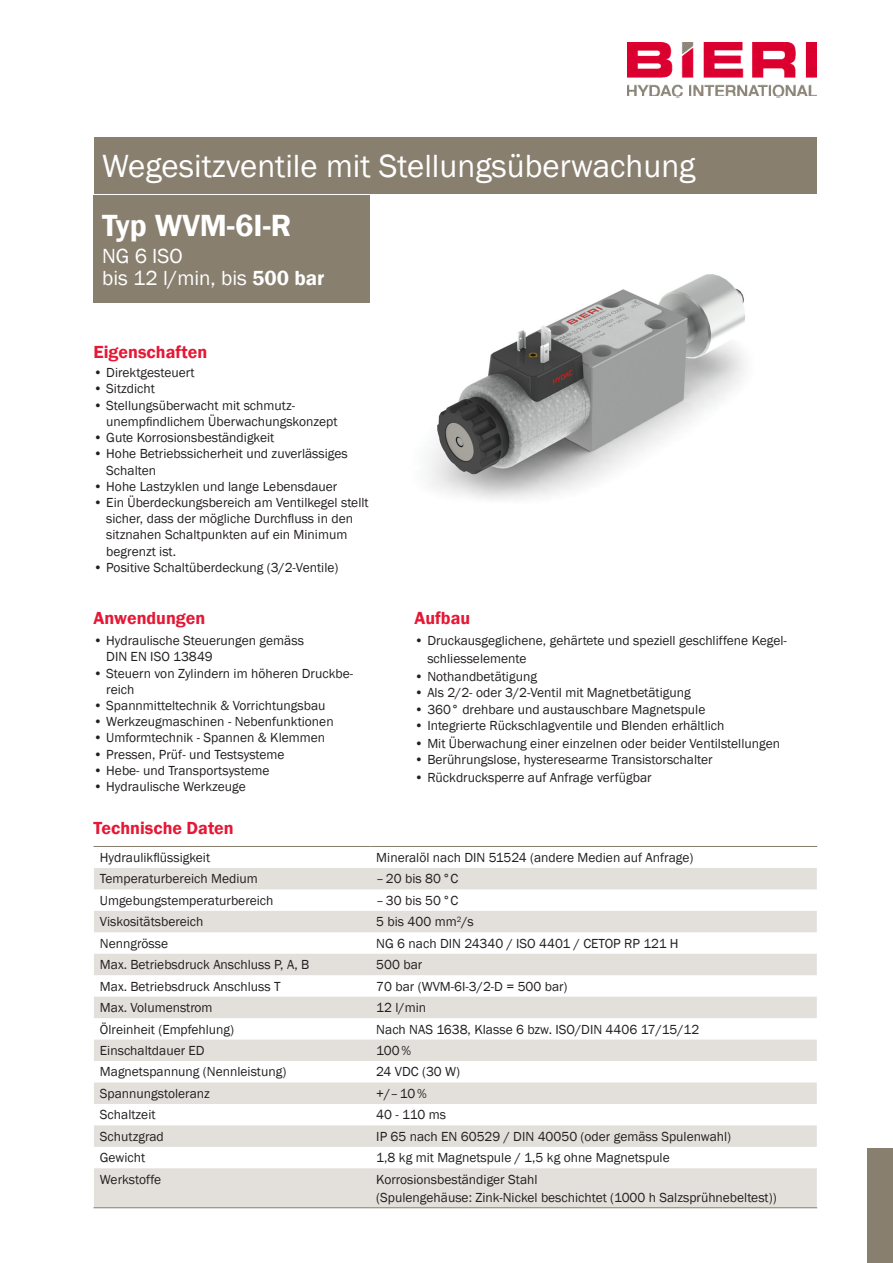
<style>
.page{position:relative;width:893px;height:1263px;background:#fff}
.page>*{position:absolute;margin:0;border:0;box-sizing:border-box;transform-origin:0 0}
._01_Titelseite_Titel_1{font:33px "Franklin Gothic";color:#fff}
._02_Titelseite_Untertitel_1{font:600 31.5px "Franklin Gothic";color:#fff}
._03_Titelseite_Untertitel_2{font:21px "Franklin Gothic";color:#fff}
._04_Titel_rot{font:600 18px "Franklin Gothic";color:#e51836}
._07_Grundtext{font:13.5px/16.2px "Franklin Gothic";color:#231f20}
.s1{font-weight:600}
</style>
<div class="page">
<img style="left:627px;top:43px;width:189px;height:55px">
<div style="left:867px;top:1148px;width:26px;height:115px;background:#887f6f"></div>
<div style="left:94px;top:137px;width:722px;height:56px;background:#887f6f"></div>
<div style="left:94px;top:195px;width:276px;height:108px;background:#887f6f"></div>
<img style="left:428px;top:274px;width:317px;height:226px">
<svg style="left:94px;top:868px;width:723px;height:339px;fill:#e3e0db"></svg>
<hr style="left:94px;top:846px;width:276px;height:1px;background:#887f6f">
<hr style="left:370px;top:846px;width:447px;height:1px;background:#887f6f">
<hr style="left:94px;top:1207px;width:276px;height:1px;background:#887f6f">
<hr style="left:370px;top:1207px;width:447px;height:1px;background:#887f6f">
<p class="_01_Titelseite_Titel_1" style="left:102px;top:145px;width:595px">Wegesitzventile mit Stellungsüberwachung</p>
<p class="_02_Titelseite_Untertitel_1" style="left:102px;top:206px;width:191px">Typ WVM-6I-R</p>
<p class="_03_Titelseite_Untertitel_2" style="left:102px;top:242px;width:82px">NG 6 ISO</p>
<p class="_03_Titelseite_Untertitel_2" style="left:102px;top:265px;width:224px">bis 12 l/min, bis <span class="s1">500 bar</span></p>
<p class="_04_Titel_rot" style="left:94px;top:341px;width:115px">Eigenschaften</p>
<p class="_07_Grundtext" style="left:94px;top:365px;width:103px">• Direktgesteuert</p>
<p class="_07_Grundtext" style="left:94px;top:381px;width:63px">• Sitzdicht</p>
<p class="_07_Grundtext" style="left:106px;top:397px;width:233px;text-indent:-13px">• Stellungsüberwacht mit schmutz&shy;unempfindlichem Überwachungskonzept</p>
<p class="_07_Grundtext" style="left:94px;top:430px;width:182px">• Gute Korrosionsbeständigkeit</p>
<p class="_07_Grundtext" style="left:106px;top:446px;width:243px;text-indent:-13px">• Hohe Betriebssicherheit und zuverlässiges<br>Schalten</p>
<p class="_07_Grundtext" style="left:94px;top:478px;width:245px">• Hohe Lastzyklen und lange Lebensdauer</p>
<p class="_07_Grundtext" style="left:106px;top:495px;width:264px;text-indent:-13px">• Ein Überdeckungsbereich am Ventilkegel stellt sicher, dass der mögliche Durchfluss in den sitznahen Schaltpunkten auf ein Minimum begrenzt ist.</p>
<p class="_07_Grundtext" style="left:94px;top:559px;width:246px">• Positive Schaltüberdeckung (3/2-Ventile)</p>
<p class="_04_Titel_rot" style="left:94px;top:607px;width:113px">Anwendungen</p>
<p class="_07_Grundtext" style="left:106px;top:633px;width:199px;text-indent:-13px">• Hydraulische Steuerungen gemäss<br>DIN EN ISO 13849</p>
<p class="_07_Grundtext" style="left:106px;top:665px;width:248px;text-indent:-13px">• Steuern von Zylindern im höheren Druckbe&shy;reich</p>
<p class="_07_Grundtext" style="left:94px;top:698px;width:233px">• Spannmitteltechnik &amp; Vorrichtungsbau</p>
<p class="_07_Grundtext" style="left:94px;top:714px;width:242px">• Werkzeugmaschinen - Nebenfunktionen</p>
<p class="_07_Grundtext" style="left:94px;top:730px;width:233px">• Umformtechnik - Spannen &amp; Klemmen</p>
<p class="_07_Grundtext" style="left:94px;top:746px;width:192px">• Pressen, Prüf- und Testsysteme</p>
<p class="_07_Grundtext" style="left:94px;top:762px;width:177px">• Hebe- und Transportsysteme</p>
<p class="_07_Grundtext" style="left:94px;top:779px;width:154px">• Hydraulische Werkzeuge</p>
<p class="_04_Titel_rot" style="left:94px;top:817px;width:142px">Technische Daten</p>
<p class="_04_Titel_rot" style="left:415px;top:607px;width:57px">Aufbau</p>
<p class="_07_Grundtext" style="left:427px;top:632px;width:361px;line-height:18px;text-indent:-13px">• Druckausgeglichene, gehärtete und speziell geschliffene Kegel&shy;schliesselemente</p>
<p class="_07_Grundtext" style="left:415px;top:669px;width:124px">• Nothandbetätigung</p>
<p class="_07_Grundtext" style="left:415px;top:685px;width:278px">• Als 2/2- oder 3/2-Ventil mit Magnetbetätigung</p>
<p class="_07_Grundtext" style="left:415px;top:701px;width:292px">• 360° drehbare und austauschbare Magnetspule</p>
<p class="_07_Grundtext" style="left:415px;top:717px;width:311px">• Integrierte Rückschlagventile und Blenden erhältlich</p>
<p class="_07_Grundtext" style="left:415px;top:735px;width:367px">• Mit Überwachung einer einzelnen oder beider Ventilstellungen</p>
<p class="_07_Grundtext" style="left:415px;top:752px;width:299px">• Berührungslose, hysteresearme Transistorschalter</p>
<p class="_07_Grundtext" style="left:415px;top:770px;width:238px">• Rückdrucksperre auf Anfrage verfügbar</p>
<p class="_07_Grundtext" style="left:100px;top:850px;width:112px">Hydraulikflüssigkeit</p>
<p class="_07_Grundtext" style="left:376px;top:850px;width:319px">Mineralöl nach DIN 51524 (andere Medien auf Anfrage)</p>
<p class="_07_Grundtext" style="left:100px;top:871px;width:159px">Temperaturbereich Medium</p>
<p class="_07_Grundtext" style="left:376px;top:871px;width:84px">–20 bis 80°C</p>
<p class="_07_Grundtext" style="left:100px;top:892px;width:175px">Umgebungstemperaturbereich</p>
<p class="_07_Grundtext" style="left:376px;top:892px;width:84px">–30 bis 50°C</p>
<p class="_07_Grundtext" style="left:100px;top:914px;width:105px">Viskositätsbereich</p>
<p class="_07_Grundtext" style="left:376px;top:914px;width:99px">5 bis 400 mm<sup>2</sup>/s</p>
<p class="_07_Grundtext" style="left:100px;top:935px;width:70px">Nenngrösse</p>
<p class="_07_Grundtext" style="left:376px;top:935px;width:304px">NG 6 nach DIN 24340 / ISO 4401 / CETOP RP 121 H</p>
<p class="_07_Grundtext" style="left:100px;top:957px;width:211px">Max. Betriebsdruck Anschluss P, A, B</p>
<p class="_07_Grundtext" style="left:376px;top:957px;width:47px">500 bar</p>
<p class="_07_Grundtext" style="left:100px;top:978px;width:182px">Max. Betriebsdruck Anschluss T</p>
<p class="_07_Grundtext" style="left:376px;top:978px;width:193px">70 bar (WVM-6I-3/2-D = 500 bar)</p>
<p class="_07_Grundtext" style="left:100px;top:1000px;width:114px">Max. Volumenstrom</p>
<p class="_07_Grundtext" style="left:376px;top:1000px;width:51px">12 l/min</p>
<p class="_07_Grundtext" style="left:100px;top:1021px;width:136px">Ölreinheit (Empfehlung)</p>
<p class="_07_Grundtext" style="left:376px;top:1021px;width:325px">Nach NAS 1638, Klasse 6 bzw. ISO/DIN 4406 17/15/12</p>
<p class="_07_Grundtext" style="left:100px;top:1043px;width:106px">Einschaltdauer ED</p>
<p class="_07_Grundtext" style="left:376px;top:1043px;width:36px">100%</p>
<p class="_07_Grundtext" style="left:100px;top:1064px;width:188px">Magnetspannung (Nennleistung)</p>
<p class="_07_Grundtext" style="left:376px;top:1064px;width:85px">24 VDC (30 W)</p>
<p class="_07_Grundtext" style="left:100px;top:1086px;width:111px">Spannungstoleranz</p>
<p class="_07_Grundtext" style="left:376px;top:1086px;width:52px">+/–10%</p>
<p class="_07_Grundtext" style="left:100px;top:1107px;width:57px">Schaltzeit</p>
<p class="_07_Grundtext" style="left:376px;top:1107px;width:71px">40 - 110 ms</p>
<p class="_07_Grundtext" style="left:100px;top:1128px;width:65px">Schutzgrad</p>
<p class="_07_Grundtext" style="left:376px;top:1128px;width:356px">IP 65 nach EN 60529 / DIN 40050 (oder gemäss Spulenwahl)</p>
<p class="_07_Grundtext" style="left:100px;top:1150px;width:47px">Gewicht</p>
<p class="_07_Grundtext" style="left:376px;top:1150px;width:295px">1,8 kg mit Magnetspule / 1,5 kg ohne Magnetspule</p>
<p class="_07_Grundtext" style="left:100px;top:1171px;width:63px">Werkstoffe</p>
<p class="_07_Grundtext" style="left:376px;top:1171px;width:163px">Korrosionsbeständiger Stahl</p>
<p class="_07_Grundtext" style="left:376px;top:1189px;width:402px">(Spulengehäuse: Zink-Nickel beschichtet (1000 h Salzsprühnebeltest))</p>
</div>
